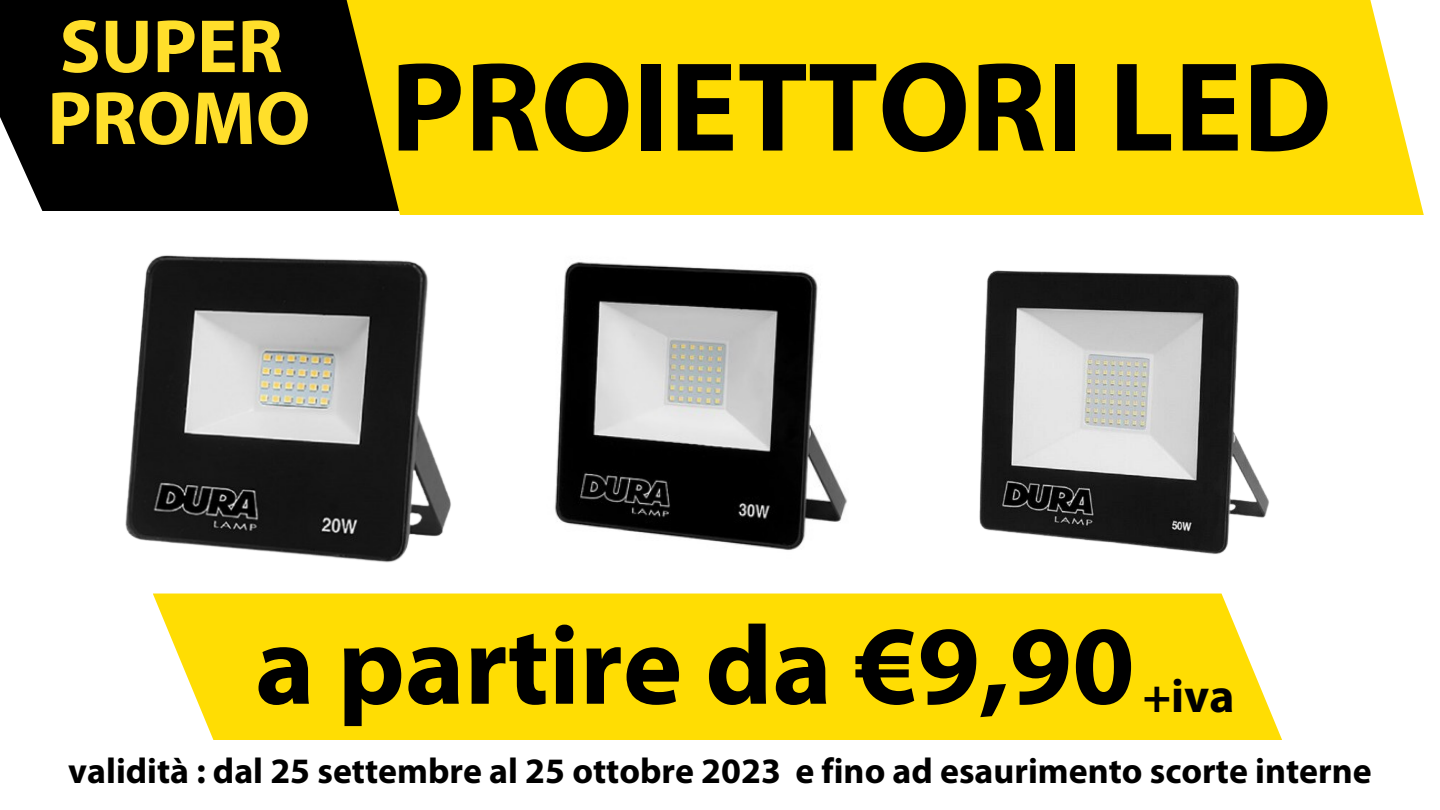
<style>
.page{position:relative;width:1440px;height:810px;background:#fff}
.page>*{position:absolute;margin:0;border:0;box-sizing:border-box;transform-origin:0 0}
.t1{font:700 128.2px "Myriad Pro";color:#000}
.t2{font:700 112.9px "Myriad Pro";color:#000}
.t3{font:700 76.1px "Myriad Pro";color:#ffdf2b}
.t4{font:700 47.6px "Myriad Pro";color:#000}
.t5{font:700 35.9px "Myriad Pro";color:#000}
</style>
<div class="page">
<div style="left:0;top:0;width:446px;height:211px;background:#000"></div>
<div style="left:346px;top:0;width:1078px;height:215px;background:#ffdd03"></div>
<img style="left:554px;top:261px;width:293px;height:289px">
<img style="left:125px;top:211px;width:368px;height:383px">
<img style="left:957px;top:270px;width:312px;height:324px">
<div style="left:153px;top:594px;width:1129px;height:146px;background:#ffdd03"></div>
<p class="t3" style="left:60px;top:15px;width:225px">SUPER</p>
<p class="t3" style="left:47px;top:87px;width:265px">PROMO</p>
<p class="t1" style="left:390px;top:54px;width:943px">PROIETTORI LED</p>
<p class="t2" style="left:255px;top:619px;width:881px">a partire da €9,90</p>
<p class="t4" style="left:1143px;top:677px;width:93px">+iva</p>
<p class="t5" style="left:68px;top:756px;width:1305px">validità : dal 25 settembre al 25 ottobre 2023 e fino ad esaurimento scorte interne</p>
</div>
